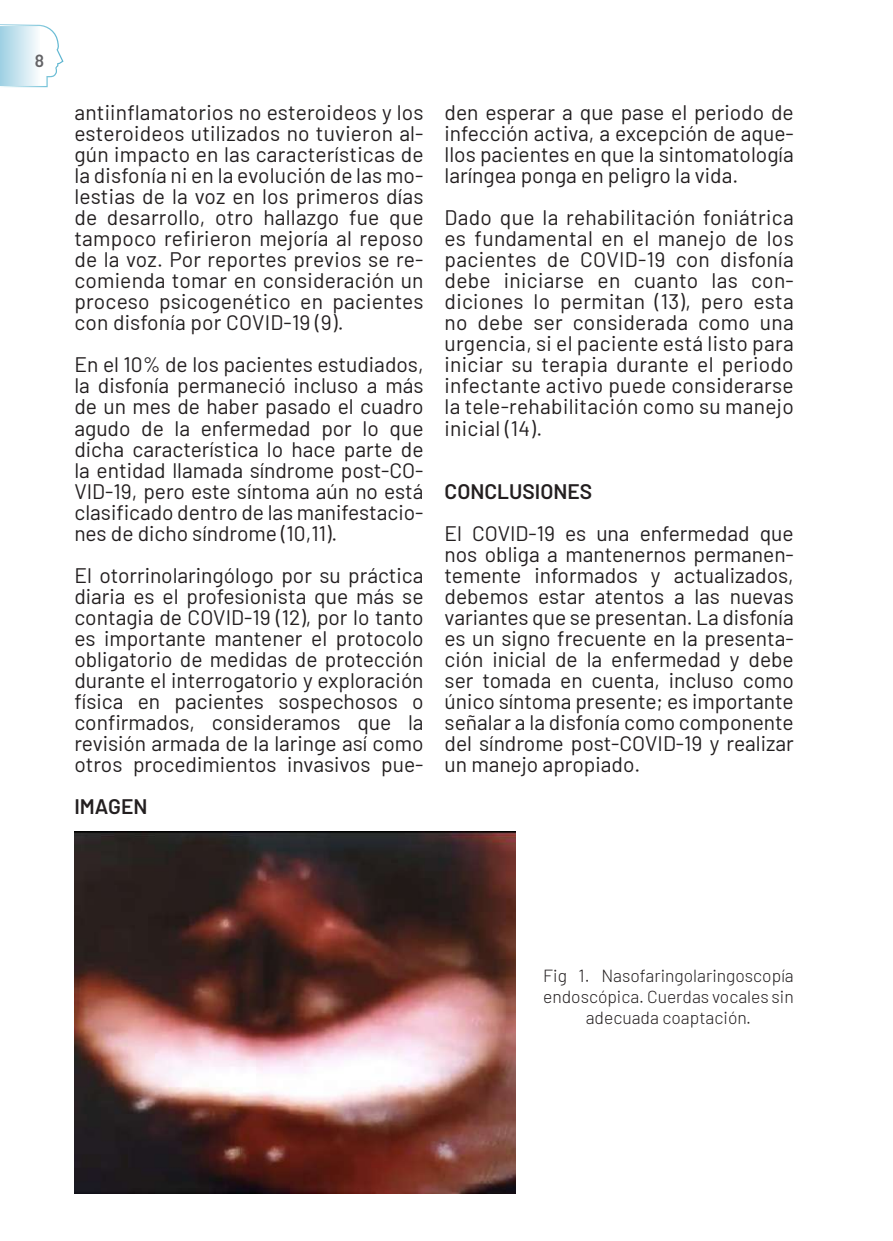
<style>
.page{position:relative;width:893px;height:1241px;background:#fff}
.page>*{position:absolute;margin:0;border:0;box-sizing:border-box;transform-origin:0 0}
.t1{font:21px/21px "Barlow";color:#231f20;text-align:justify}
.t2{font:600 21px "Barlow";color:#231f20}
.t3{font:300 17.5px/21px "Barlow";color:#231f20;text-align:center}
.t4{font:600 17.5px "Barlow";color:#636366}
</style>
<div class="page">
<svg style="left:0;top:25px;width:64px;height:62px"></svg>
<img style="left:74px;top:831px;width:441px;height:362px">
<p class="t4" style="left:35px;top:48px;width:11px">8</p>
<p class="t1" style="left:74px;top:101px;width:351px">antiinflamatorios no esteroideos y los esteroideos utilizados no tuvieron al&shy;gún impacto en las características de la disfonía ni en la evolución de las mo&shy;lestias de la voz en los primeros días de desarrollo, otro hallazgo fue que tampoco refirieron mejoría al reposo de la voz. Por reportes previos se re&shy;comienda tomar en consideración un proceso psicogenético en pacientes con disfonía por COVID-19 (9).</p>
<p class="t1" style="left:74px;top:353px;width:351px">En el 10% de los pacientes estudiados, la disfonía permaneció incluso a más de un mes de haber pasado el cuadro agudo de la enfermedad por lo que dicha característica lo hace parte de la entidad llamada síndrome post-CO-VID-19, pero este síntoma aún no está clasificado dentro de las manifestacio&shy;nes de dicho síndrome (10,11).</p>
<p class="t1" style="left:74px;top:563px;width:351px">El otorrinolaringólogo por su práctica diaria es el profesionista que más se contagia de COVID-19 (12), por lo tanto es importante mantener el protocolo obligatorio de medidas de protección durante el interrogatorio y exploración física en pacientes sospechosos o confirmados, consideramos que la revisión armada de la laringe así como otros procedimientos invasivos pue-</p>
<p class="t2" style="left:74px;top:790px;width:75px">IMAGEN</p>
<p class="t1" style="left:445px;top:101px;width:351px">den esperar a que pase el periodo de infección activa, a excepción de aque&shy;llos pacientes en que la sintomatología laríngea ponga en peligro la vida.</p>
<p class="t1" style="left:445px;top:206px;width:351px">Dado que la rehabilitación foniátrica es fundamental en el manejo de los pacientes de COVID-19 con disfonía debe iniciarse en cuanto las con&shy;diciones lo permitan (13), pero esta no debe ser considerada como una urgencia, si el paciente está listo para iniciar su terapia durante el periodo infectante activo puede considerarse la tele-rehabilitación como su manejo inicial (14).</p>
<p class="t2" style="left:445px;top:475px;width:149px">CONCLUSIONES</p>
<p class="t1" style="left:445px;top:521px;width:351px">El COVID-19 es una enfermedad que nos obliga a mantenernos permanen&shy;temente informados y actualizados, debemos estar atentos a las nuevas variantes que se presentan. La disfonía es un signo frecuente en la presenta&shy;ción inicial de la enfermedad y debe ser tomada en cuenta, incluso como único síntoma presente; es importante señalar a la disfonía como componente del síndrome post-COVID-19 y realizar un manejo apropiado.</p>
<p class="t3" style="left:543px;top:963px;width:252px">Fig 1. Nasofaringolaringoscopía endoscópica. Cuerdas vocales sin adecuada coaptación.</p>
</div>
